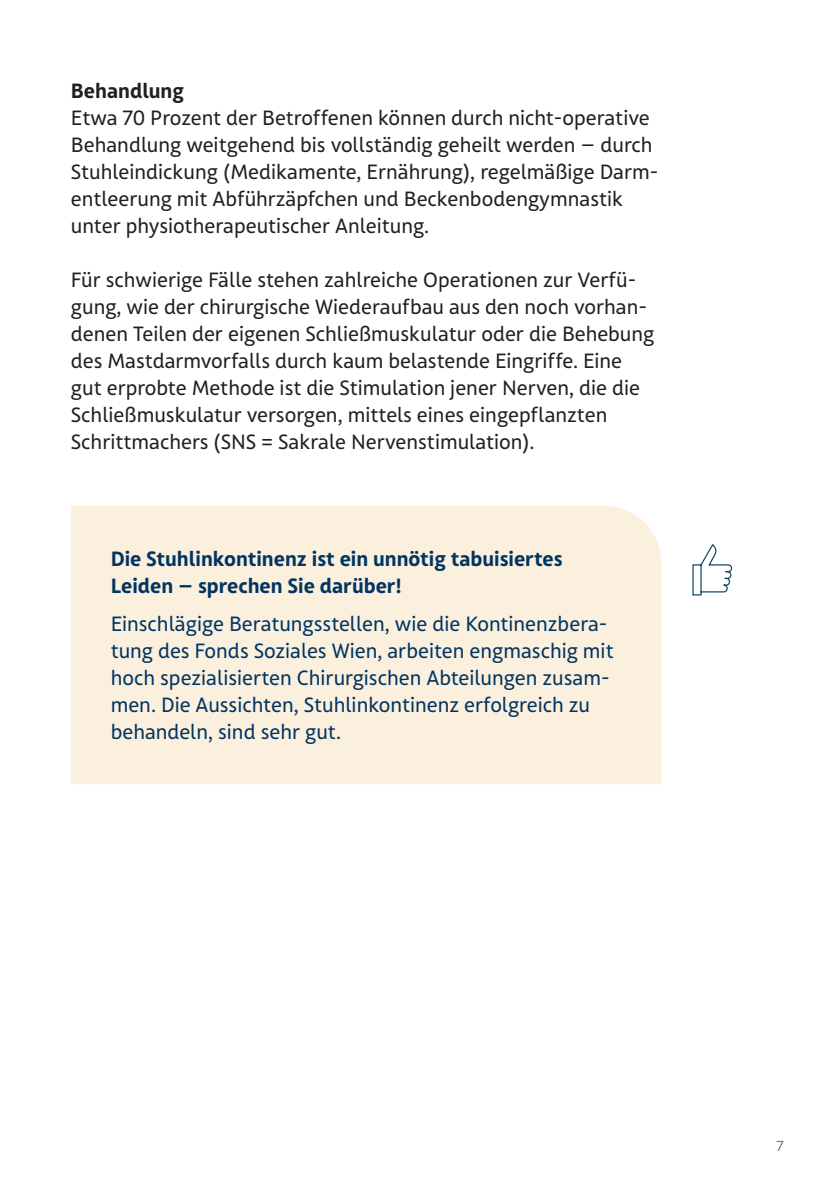
<style>
.page{position:relative;width:840px;height:1191px;background:#fff}
.page>*{position:absolute;margin:0;border:0;box-sizing:border-box;transform-origin:0 0}
.Fließtext_mit_Abstand_danach{font:20px/27px "FSW Sans";color:#231f20}
.t1{font:20px/27px "FSW Sans";color:#003562}
.t2{font:700 20px/27px "FSW Sans";color:#003562}
.t3{font:300 14px "FSW Sans";color:#57585a}
.s1{font-weight:700}
</style>
<div class="page">
<div style="left:71px;top:506px;width:589px;height:65px;background:#fbefdd"></div>
<div style="left:71px;top:571px;width:589px;height:213px;background:#fbefdd"></div>
<svg style="left:692px;top:545px;width:40px;height:51px"></svg>
<p class="Fließtext_mit_Abstand_danach" style="left:71px;top:77px;width:588px"><span class="s1">Behandlung<br></span>Etwa 70 Prozent der Betroffenen können durch nicht-operative Behandlung weitgehend bis vollständig geheilt werden – durch Stuhleindickung (Medikamente, Ernährung), regelmäßige Darm&shy;entleerung mit Abführzäpfchen und Beckenbodengymnastik unter physiotherapeutischer Anleitung.</p>
<p class="Fließtext_mit_Abstand_danach" style="left:71px;top:266px;width:584px">Für schwierige Fälle stehen zahlreiche Operationen zur Verfü&shy;gung, wie der chirurgische Wiederaufbau aus den noch vorhan&shy;denen Teilen der eigenen Schließmuskulatur oder die Behebung des Mastdarmvorfalls durch kaum belastende Eingriffe. Eine gut erprobte Methode ist die Stimulation jener Nerven, die die Schließmuskulatur versorgen, mittels eines eingepflanzten Schrittmachers (SNS = Sakrale Nervenstimulation).</p>
<p class="t2" style="left:111px;top:545px;width:453px">Die Stuhlinkontinenz ist ein unnötig tabuisiertes<br>Leiden – sprechen Sie darüber!</p>
<p class="t1" style="left:111px;top:610px;width:504px">Einschlägige Beratungsstellen, wie die Kontinenzbera&shy;tung des Fonds Soziales Wien, arbeiten engmaschig mit hoch spezialisierten Chirurgischen Abteilungen zusam&shy;men. Die Aussichten, Stuhlinkontinenz erfolgreich zu behandeln, sind sehr gut.</p>
<p class="t3" style="left:775px;top:1138px;width:9px">7</p>
</div>
